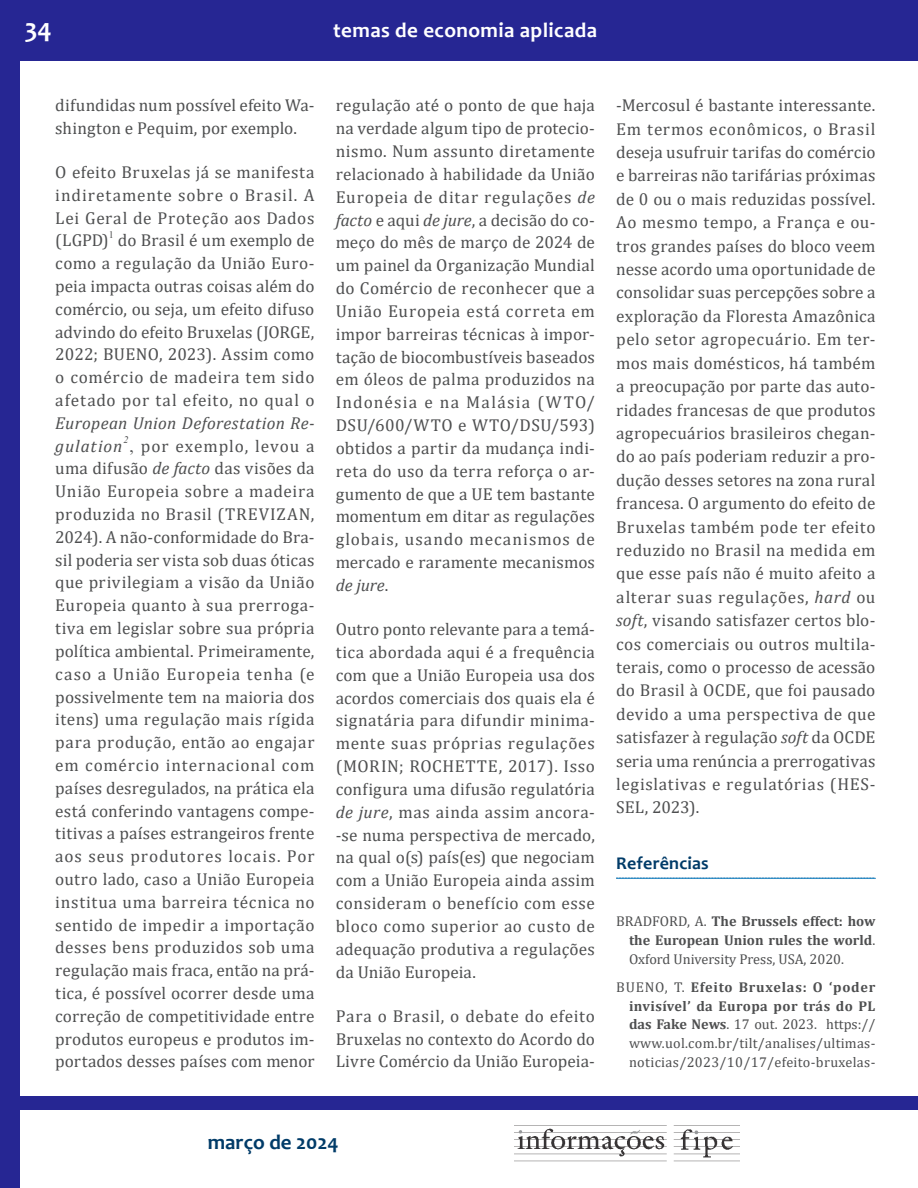
<style>
.page{position:relative;width:918px;height:1188px;background:#fff}
.page>*{position:absolute;margin:0;border:0;box-sizing:border-box;transform-origin:0 0}
.t1{font:700 27px "Candara";color:#fff}
.t2{font:700 21px "Candara";letter-spacing:.02em;color:#fff}
.t3{font:700 21px "Candara";color:#003b68}
.t4{font:700 18px "Candara";letter-spacing:.01em;color:#003b68}
.t5{font:17.25px/22.8px "Cambria";letter-spacing:.015em;color:#4e4f50;text-align:justify}
.t6{font:italic 17.25px/22.8px "Cambria";letter-spacing:.015em;color:#4e4f50}
.t7{font:14.25px/18.9px "Cambria";letter-spacing:.02em;color:#4e4f50;text-align:justify}
.t8{font:700 14.25px/18.9px "Cambria";letter-spacing:.005em;color:#4e4f50;text-align:justify}
.t9{font:10.05px "Times New Roman";color:#4e4f50}
.t10{font:italic 10.05px "Times New Roman";color:#4e4f50}
.s1{font-family:"Times New Roman";font-style:normal}
.s2{font-style:normal}
.s3{font-style:italic}
.s4{font-weight:400}
.s5{font-weight:700}
</style>
<div class="page">
<div style="left:0;top:0;width:20px;height:1188px;background:#262693"></div>
<div style="left:0;top:0;width:918px;height:61px;background:#262693"></div>
<div style="left:15px;top:1097px;width:903px;height:13px;background:#262693"></div>
<img style="left:514px;top:1125px;width:225px;height:37px">
<svg style="left:616px;top:878px;width:260px;height:1px"></svg>
<h1 class="t1" style="left:25px;top:12px;width:29px">34</h1>
<p class="t2" style="left:333px;top:17px;width:265px">temas de economia aplicada</p>
<p class="t5" style="left:55px;top:94px;width:261px">difundidas num possível efeito Wa&shy;shington e Pequim, por exemplo.</p>
<p class="t5" style="left:55px;top:161px;width:261px">O efeito Bruxelas já se manifesta indiretamente sobre o Brasil. A Lei Geral de Proteção aos Dados (LGPD)</p>
<p class="t9" style="left:109px;top:227px;width:7px">1</p>
<p class="t5" style="left:55px;top:229px;width:261px;text-indent:63px">do Brasil é um exemplo de como a regulação da União Euro&shy;peia impacta outras coisas além do comércio, ou seja, um efeito difuso advindo do efeito Bruxelas (JORGE, 2022; BUENO, 2023). Assim como o comércio de madeira tem sido afetado por tal efeito, no qual o</p>
<p class="t6" style="left:55px;top:411px;width:261px">European Union Deforestation Re&shy;gulation <span class="s1">,</span> <span class="s2">por exemplo, levou a</span></p>
<p class="t10" style="left:124px;top:433px;width:7px">2</p>
<p class="t5" style="left:55px;top:457px;width:261px">uma difusão <span class="s3">de facto</span> das visões da União Europeia sobre a madeira produzida no Brasil (Trevizan, 2024). A não-conformidade do Bra&shy;sil poderia ser vista sob duas óticas que privilegiam a visão da União Europeia quanto à sua prerroga&shy;tiva em legislar sobre sua própria política ambiental. Primeiramente, caso a União Europeia tenha (e possivelmente tem na maioria dos itens) uma regulação mais rígida para produção, então ao engajar em comércio internacional com países desregulados, na prática ela está conferindo vantagens compe&shy;titivas a países estrangeiros frente aos seus produtores locais. Por outro lado, caso a União Europeia institua uma barreira técnica no sentido de impedir a importação desses bens produzidos sob uma regulação mais fraca, então na prá&shy;tica, é possível ocorrer desde uma correção de competitividade entre produtos europeus e produtos im&shy;portados desses países com menor</p>
<p class="t5" style="left:336px;top:94px;width:261px">regulação até o ponto de que haja na verdade algum tipo de protecio&shy;nismo. Num assunto diretamente relacionado à habilidade da União Europeia de ditar regulações <span class="s3">de facto</span> e aqui <span class="s3">de jure</span>, a decisão do co&shy;meço do mês de março de 2024 de um painel da Organização Mundial do Comércio de reconhecer que a União Europeia está correta em impor barreiras técnicas à impor&shy;tação de biocombustíveis baseados em óleos de palma produzidos na Indonésia e na Malásia (WTO/ DSU/600/WTO e WTO/DSU/593) obtidos a partir da mudança indi&shy;reta do uso da terra reforça o ar&shy;gumento de que a UE tem bastante momentum em ditar as regulações globais, usando mecanismos de mercado e raramente mecanismos <span class="s3">de jure</span>.</p>
<p class="t5" style="left:336px;top:618px;width:261px">Outro ponto relevante para a temá&shy;tica abordada aqui é a frequência com que a União Europeia usa dos acordos comerciais dos quais ela é signatária para difundir minima&shy;mente suas próprias regulações (MORIN; ROCHETTE, 2017). Isso configura uma difusão regulatória <span class="s3">de jure</span>, mas ainda assim ancora--se numa perspectiva de mercado, na qual o(s) país(es) que negociam com a União Europeia ainda assim consideram o benefício com esse bloco como superior ao custo de adequação produtiva a regulações da União Europeia.</p>
<p class="t5" style="left:336px;top:1004px;width:261px">Para o Brasil, o debate do efeito Bruxelas no contexto do Acordo do Livre Comércio da União Europeia-</p>
<p class="t5" style="left:616px;top:94px;width:261px;line-height:23.4px">-Mercosul é bastante interessante.<br>Em termos econômicos, o Brasil deseja usufruir tarifas do comércio e barreiras não tarifárias próximas de 0 ou o mais reduzidas possível.<br>Ao mesmo tempo, a França e ou&shy;tros grandes países do bloco veem nesse acordo uma oportunidade de consolidar suas percepções sobre a exploração da Floresta Amazônica pelo setor agropecuário. Em ter&shy;mos mais domésticos, há também a preocupação por parte das auto&shy;ridades francesas de que produtos agropecuários brasileiros chegan&shy;do ao país poderiam reduzir a pro&shy;dução desses setores na zona rural francesa. O argumento do efeito de Bruxelas também pode ter efeito reduzido no Brasil na medida em que esse país não é muito afeito a alterar suas regulações, <span class="s3">hard</span> ou <span class="s3">soft</span>, visando satisfazer certos blo&shy;cos comerciais ou outros multila&shy;terais, como o processo de acessão do Brasil à OCDE, que foi pausado devido a uma perspectiva de que satisfazer à regulação <span class="s3">soft</span> da OCDE seria uma renúncia a prerrogativas legislativas e regulatórias (HES-SEL, 2023).</p>
<p class="t4" style="left:616px;top:852px;width:94px">Referências</p>
<p class="t8" style="left:629px;top:912px;width:248px;text-indent:-13px"><span class="s4">Bradford, A.</span> The Brussels effect: how the European Union rules the world<span class="s4">.<br>Oxford University Press, USA, 2020.</span></p>
<p class="t7" style="left:629px;top:977px;width:248px;text-indent:-13px">BUENO, T. <span class="s5">Efeito Bruxelas: O ‘poder invisível’ da Europa por trás do PL das Fake News</span>. 17 out. 2023. https:// www.uol.com.br/tilt/analises/ultimas&shy;noticias/2023/10/17/efeito-bruxelas-</p>
<p class="t3" style="left:208px;top:1129px;width:132px">março de 2024</p>
</div>
